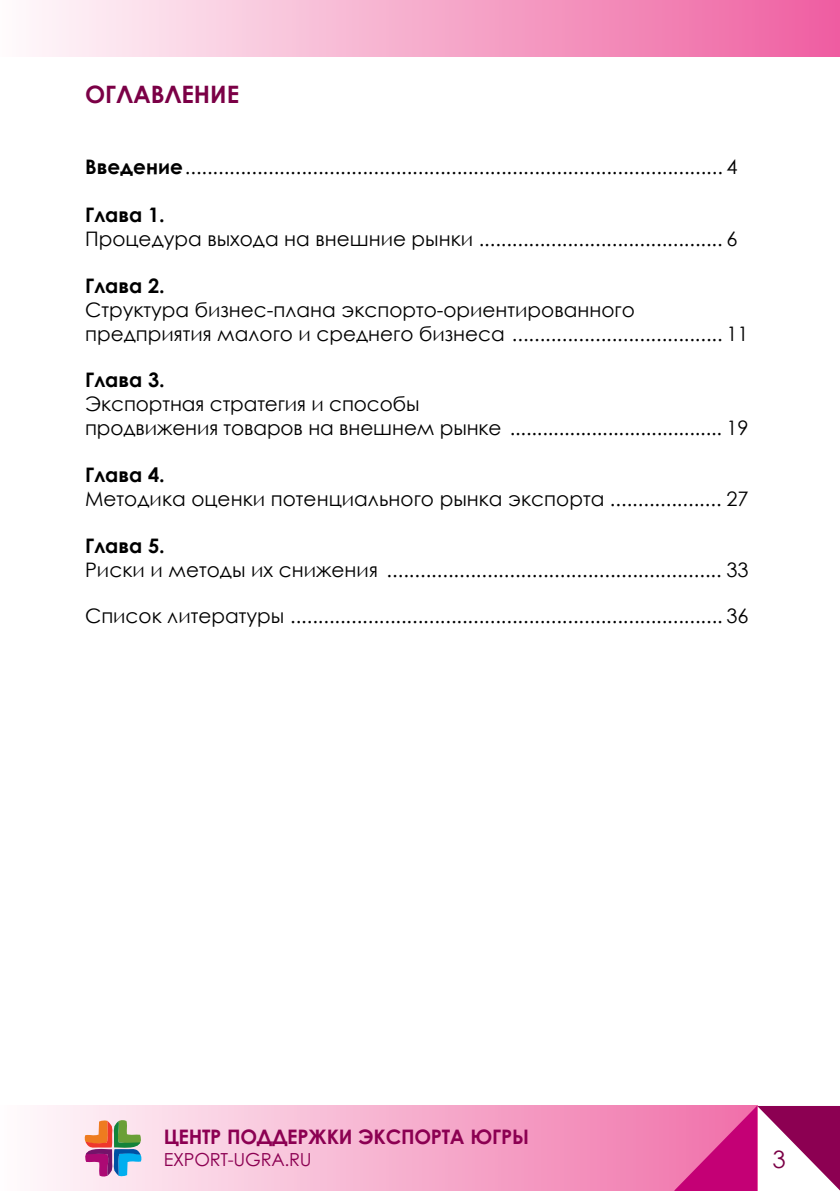
<style>
.page{position:relative;width:840px;height:1191px;background:#fff}
.page>*{position:absolute;margin:0;border:0;box-sizing:border-box;transform-origin:0 0}
.t1{font:700 24px "Century Gothic";color:#7b0046}
.t2{font:24px "Century Gothic";color:#7b0046}
.t3{font:20px/24px "Century Gothic";color:#000}
.t4{font:700 20px "Century Gothic";color:#000}
.t5{font:700 20px "Century Gothic";letter-spacing:-.015em;color:#8c0052}
.t6{font:18px "Century Gothic";letter-spacing:-.015em;color:#8c0052}
.s1{font-weight:700}
</style>
<div class="page">
<div style="left:0;top:0;width:839px;height:57px;background:linear-gradient(to right,#fefbfb,#ef5fa0)"></div>
<hr style="left:0;top:0;width:1px;height:57px;background:#fffcfd">
<svg style="left:37px;top:1106px;width:637px;height:85px;background:#f7b6d2"></svg>
<svg style="left:674px;top:1105px;width:165px;height:86px"></svg>
<svg style="left:84px;top:1119px;width:58px;height:57px;background:#aa979e"></svg>
<p class="t1" style="left:85px;top:76px;width:156px">ОГЛАВЛЕНИЕ</p>
<p class="t3" style="left:85px;top:154px;width:653px"><span class="s1">Введение</span>................................................................................................. 4</p>
<p class="t4" style="left:85px;top:199px;width:81px">Глава 1.</p>
<p class="t3" style="left:85px;top:226px;width:653px">Процедура выхода на внешние рынки ............................................ 6</p>
<p class="t4" style="left:85px;top:270px;width:81px">Глава 2.</p>
<p class="t3" style="left:85px;top:297px;width:664px">Структура бизнес-плана экспорто-ориентированного предприятия малого и среднего бизнеса ...................................... 11</p>
<p class="t4" style="left:85px;top:365px;width:81px">Глава 3.</p>
<p class="t3" style="left:85px;top:392px;width:664px">Экспортная стратегия и способы<br>продвижения товаров на внешнем рынке ....................................... 19</p>
<p class="t4" style="left:85px;top:459px;width:81px">Глава 4.</p>
<p class="t3" style="left:85px;top:486px;width:664px">Методика оценки потенциального рынка экспорта .................... 27</p>
<p class="t4" style="left:85px;top:530px;width:81px">Глава 5.</p>
<p class="t3" style="left:85px;top:557px;width:664px">Риски и методы их снижения ............................................................ 33</p>
<p class="t3" style="left:85px;top:604px;width:664px">Список литературы .............................................................................. 36</p>
<p class="t5" style="left:164px;top:1121px;width:366px">ЦЕНТР ПОДДЕРЖКИ ЭКСПОРТА ЮГРЫ</p>
<p class="t6" style="left:164px;top:1147px;width:149px">EXPORT-UGRA.RU</p>
<p class="t2" style="left:772px;top:1142px;width:15px">3</p>
</div>
